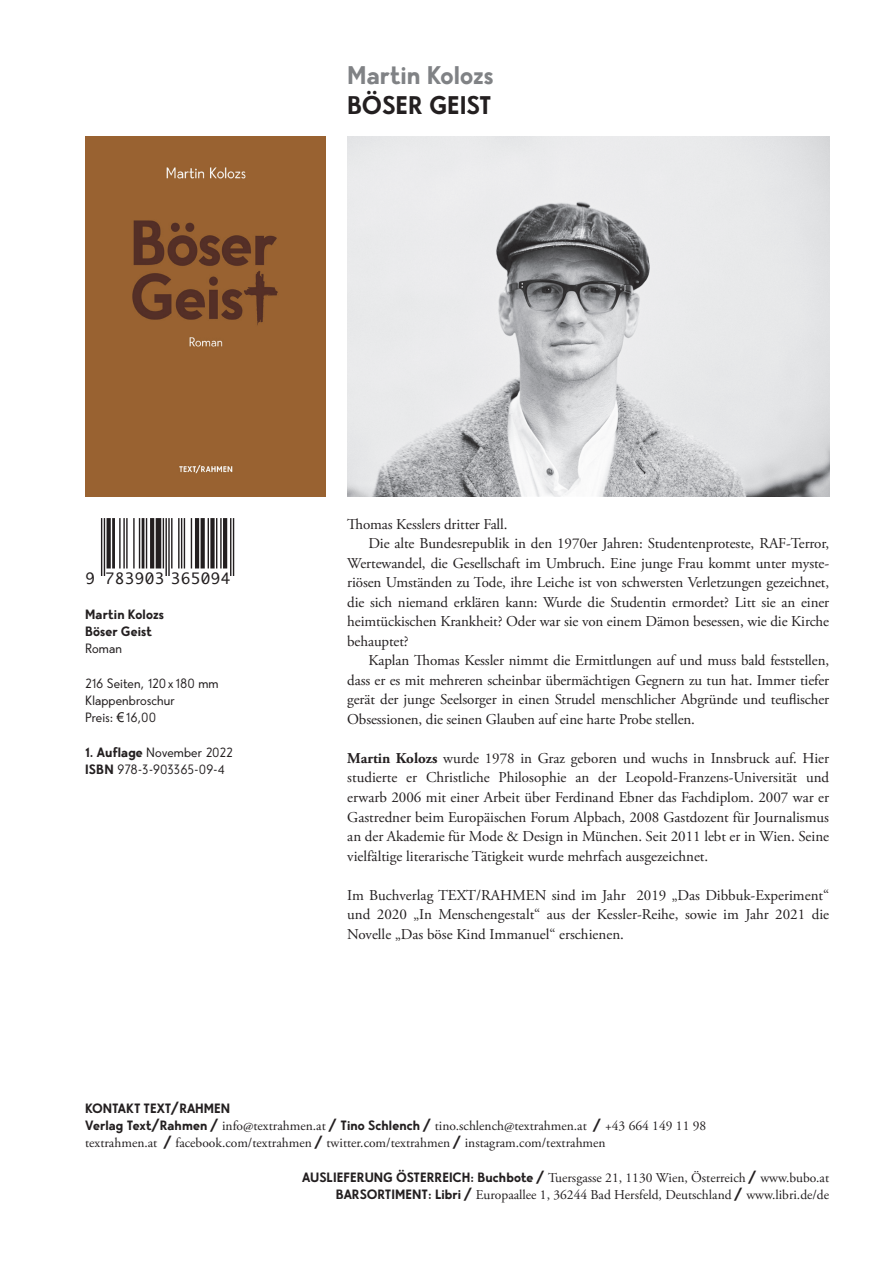
<style>
.page{position:relative;width:893px;height:1263px;background:#fff}
.page>*{position:absolute;margin:0;border:0;box-sizing:border-box;transform-origin:0 0}
.t1{font:700 25.5px "Text Rahmen";color:#808285}
.t2{font:700 25.5px "Text Rahmen";color:#231f20}
.t3{font:15px/19.5px "Adobe Garamond Pro";letter-spacing:-.01em;color:#231f20;text-align:justify}
.t4{font:15px "Monaco";letter-spacing:.065em;color:#231f20}
.t5{font:13.5px/17.2px "Adobe Garamond Pro";color:#231f20}
.t6{font:13.5px/17.2px "Text Rahmen";letter-spacing:.005em;color:#231f20}
.t7{font:700 13.5px/17.2px "Text Rahmen";color:#231f20}
.s1{font-family:"Arial"}
.s2{font-weight:700}
.s3{font-family:"Text Rahmen";font-weight:700}
</style>
<div class="page">
<svg style="left:101px;top:518px;width:133px;height:58px"></svg>
<img style="left:85px;top:136px;width:240px;height:360px">
<img style="left:347px;top:136px;width:482px;height:360px">
<h1 class="t1" style="left:347px;top:58px;width:148px">Martin Kolozs</h1>
<h1 class="t2" style="left:347px;top:88px;width:146px">BÖSER GEIST</h1>
<p class="t4" style="left:86px;top:565px;width:146px">9 783903 365094</p>
<p class="t7" style="left:85px;top:606px;width:80px">Martin Kolozs<br>Böser Geist</p>
<p class="t6" style="left:85px;top:640px;width:39px">Roman</p>
<p class="t6" style="left:85px;top:675px;width:135px">216 Seiten, 120x 180 mm<br>Klappenbroschur<br>Preis: <span class="s1">€</span>16,00</p>
<p class="t6" style="left:85px;top:744px;width:149px"><span class="s2">1. Auflage</span> November 2022<br><span class="s2">ISBN</span> 978-3-903365-09-4</p>
<p class="t3" style="left:347px;top:515px;width:162px">Thomas Kesslers dritter Fall.</p>
<p class="t3" style="left:368px;top:534px;width:462px">Die alte Bundesrepublik in den 1970er Jahren: Studentenproteste, RAF-Terror,</p>
<p class="t3" style="left:347px;top:554px;width:483px">Wertewandel, die Gesellschaft im Umbruch. Eine junge Frau kommt unter myste-</p>
<p class="t3" style="left:347px;top:573px;width:483px">riösen Umständen zu Tode, ihre Leiche ist von schwersten Verletzungen gezeichnet,</p>
<p class="t3" style="left:347px;top:593px;width:483px">die sich niemand erklären kann: Wurde die Studentin ermordet? Litt sie an einer</p>
<p class="t3" style="left:347px;top:612px;width:483px">heimtückischen Krankheit? Oder war sie von einem Dämon besessen, wie die Kirche</p>
<p class="t3" style="left:347px;top:632px;width:63px">behauptet?</p>
<p class="t3" style="left:368px;top:651px;width:462px">Kaplan Thomas Kessler nimmt die Ermittlungen auf und muss bald feststellen,</p>
<p class="t3" style="left:347px;top:671px;width:483px">dass er es mit mehreren scheinbar übermächtigen Gegnern zu tun hat. Immer tiefer</p>
<p class="t3" style="left:347px;top:690px;width:483px">gerät der junge Seelsorger in einen Strudel menschlicher Abgründe und teuflischer</p>
<p class="t3" style="left:347px;top:710px;width:349px">Obsessionen, die seinen Glauben auf eine harte Probe stellen.</p>
<p class="t3" style="left:347px;top:749px;width:483px"><span class="s2">Martin Kolozs</span> wurde 1978 in Graz geboren und wuchs in Innsbruck auf. Hier studierte er Christliche Philosophie an der Leopold-Franzens-Universität und erwarb 2006 mit einer Arbeit über Ferdinand Ebner das Fachdiplom. 2007 war er Gastredner beim Europäischen Forum Alpbach, 2008 Gastdozent für Journalismus an der Akademie für Mode &amp; Design in München. Seit 2011 lebt er in Wien. Seine vielfältige literarische Tätigkeit wurde mehrfach ausgezeichnet.</p>
<p class="t3" style="left:347px;top:885px;width:483px">Im Buchverlag TEXT/RAHMEN sind im Jahr 2019 „Das Dibbuk-Experiment“ und 2020 „In Menschengestalt“ aus der Kessler-Reihe, sowie im Jahr 2021 die Novelle „Das böse Kind Immanuel“ erschienen.</p>
<p class="t7" style="left:85px;top:1100px;width:147px">KONTAKT TEXT/RAHMEN</p>
<p class="t5" style="left:85px;top:1118px;width:623px"><span class="s3">Verlag Text/Rahmen /</span> info@textrahmen.at <span class="s3">/ Tino Schlench /</span> tino.schlench@textrahmen.at <span class="s3">/</span> +43 664 149 11 98 textrahmen.at <span class="s3">/</span> facebook.com/textrahmen <span class="s3">/</span> twitter.com/textrahmen <span class="s3">/</span> instagram.com/textrahmen</p>
<p class="t5" style="left:302px;top:1169px;width:529px;text-align:right"><span class="s3">AUSLIEFERUNG ÖSTERREICH: Buchbote /</span> Tuersgasse 21, 1130 Wien, Österreich <span class="s3">/</span> www.bubo.at<br><span class="s3">BARSORTIMENT: Libri /</span> Europaallee 1, 36244 Bad Hersfeld, Deutschland <span class="s3">/</span> www.libri.de/de</p>
</div>
